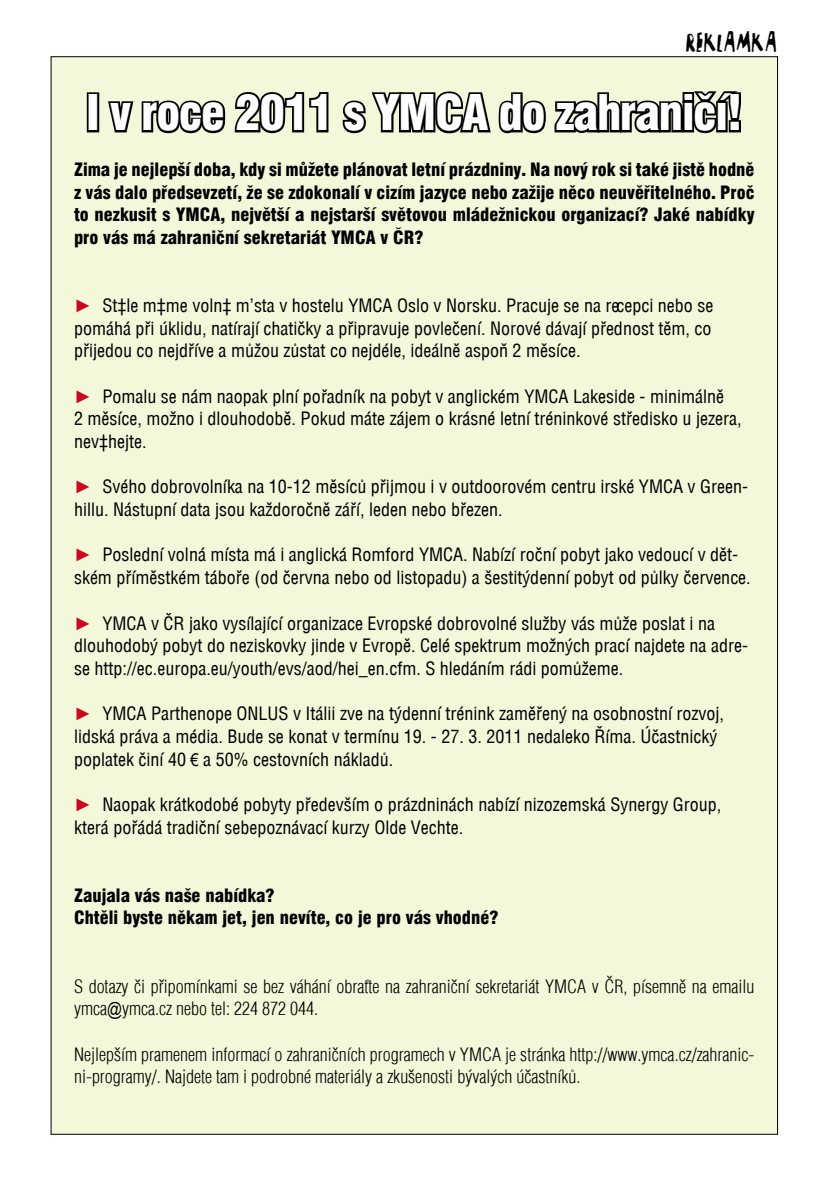
<style>
.page{position:relative;width:840px;height:1191px;background:#fff}
.page>*{position:absolute;margin:0;border:0;box-sizing:border-box;transform-origin:0 0}
.t1{font:condensed 48px "Swiss 721 AT Black";letter-spacing:-.03em;color:#fff}
.t2{font:32px "PROTEINYMCACZ";color:#000}
.t3{font:18px/22.6px "Switzerland Condensed CE";color:#000}
.t4{font:condensed 18px/22.6px "Swiss 721 AT Black";color:#000;text-align:justify}
.t5{font:18px/22.6px "Switzerland Cond Light CE";color:#000}
.t6{font:18px "Arial";color:#cc071e}
.s1{font-family:"Arial Narrow"}
</style>
<div class="page">
<div style="left:51px;top:57px;width:726px;height:1077px;background:#f2f8d9"></div>
<div style="left:87px;top:92px;width:12px;height:40px;border:4px solid #000"></div>
<svg style="left:108px;top:92px;width:221px;height:42px"></svg>
<svg style="left:342px;top:91px;width:399px;height:43px"></svg>
<h2 class="t2" style="left:685px;top:22px;width:94px">REKLAMKA</h2>
<h1 class="t1" style="left:86px;top:84px;width:658px">I v roce 2011 s YMCA do zahraničí!</h1>
<p class="t4" style="left:74px;top:158px;width:681px">Zima je nejlepší doba, kdy si můžete plánovat letní prázdniny. Na nový rok si také jistě hodně z vás dalo předsevzetí, že se zdokonalí v cizím jazyce nebo zažije něco neuvěřitelného. Proč to nezkusit s YMCA, největší a nejstarší světovou mládežnickou organizací? Jaké nabídky pro vás má zahraniční sekretariát YMCA v ČR?</p>
<p class="t3" style="left:74px;top:294px;width:640px;text-align:justify;text-indent:28px">Stále máme volná místa v hostelu YMCA Oslo v Norsku. Pracuje se na recepci nebo se pomáhá při úklidu, natírají chatičky a připravuje povlečení. Norové dávají přednost těm, co přijedou co nejdříve a můžou zůstat co nejdéle, ideálně aspoň 2 měsíce.</p>
<p class="t3" style="left:74px;top:385px;width:668px;text-indent:28px">Pomalu se nám naopak plní pořadník na pobyt v anglickém YMCA Lakeside - minimálně<br>2 měsíce, možno i dlouhodobě. Pokud máte zájem o krásné letní tréninkové středisko u jezera, neváhejte.</p>
<p class="t3" style="left:74px;top:475px;width:675px;text-indent:28px">Svého dobrovolníka na 10-12 měsíců přijmou i v outdoorovém centru irské YMCA v Green&shy;hillu. Nástupní data jsou každoročně září, leden nebo březen.</p>
<p class="t3" style="left:74px;top:543px;width:678px;text-indent:28px">Poslední volná místa má i anglická Romford YMCA. Nabízí roční pobyt jako vedoucí v dět&shy;ském příměstkém táboře (od června nebo od listopadu) a šestitýdenní pobyt od půlky července.</p>
<p class="t3" style="left:74px;top:611px;width:675px;text-indent:28px">YMCA v ČR jako vysílající organizace Evropské dobrovolné služby vás může poslat i na dlouhodobý pobyt do neziskovky jinde v Evropě. Celé spektrum možných prací najdete na adre&shy;se http://ec.europa.eu/youth/evs/aod/hei_en.cfm. S hledáním rádi pomůžeme.</p>
<p class="t3" style="left:74px;top:702px;width:651px;text-indent:28px">YMCA Parthenope ONLUS v Itálii zve na týdenní trénink zaměřený na osobnostní rozvoj, lidská práva a média. Bude se konat v termínu 19. - 27. 3. 2011 nedaleko Říma. Účastnický poplatek činí 40 <span class="s1">€</span> a 50% cestovních nákladů.</p>
<p class="t3" style="left:74px;top:793px;width:648px;text-indent:28px">Naopak krátkodobé pobyty především o prázdninách nabízí nizozemská Synergy Group, která pořádá tradiční sebepoznávací kurzy Olde Vechte.</p>
<p class="t6" style="left:74px;top:294px;width:19px">►</p>
<p class="t6" style="left:74px;top:384px;width:19px">►</p>
<p class="t6" style="left:74px;top:475px;width:19px">►</p>
<p class="t6" style="left:74px;top:543px;width:19px">►</p>
<p class="t6" style="left:74px;top:611px;width:19px">►</p>
<p class="t6" style="left:74px;top:702px;width:19px">►</p>
<p class="t6" style="left:74px;top:793px;width:19px">►</p>
<p class="t4" style="left:74px;top:884px;width:425px">Zaujala vás naše nabídka?<br>Chtěli byste někam jet, jen nevíte, co je pro vás vhodné?</p>
<p class="t5" style="left:74px;top:974px;width:681px">S dotazy či připomínkami se bez váhání obraťte na zahraniční sekretariát YMCA v ČR, písemně na emailu ymca<span class="s1">@</span>ymca.cz nebo tel: 224 872 044.</p>
<p class="t5" style="left:74px;top:1042px;width:681px">Nejlepším pramenem informací o zahraničních programech v YMCA je stránka http://www.ymca.cz/zahranic&shy;ni-programy/. Najdete tam i podrobné materiály a zkušenosti bývalých účastníků.</p>
</div>
